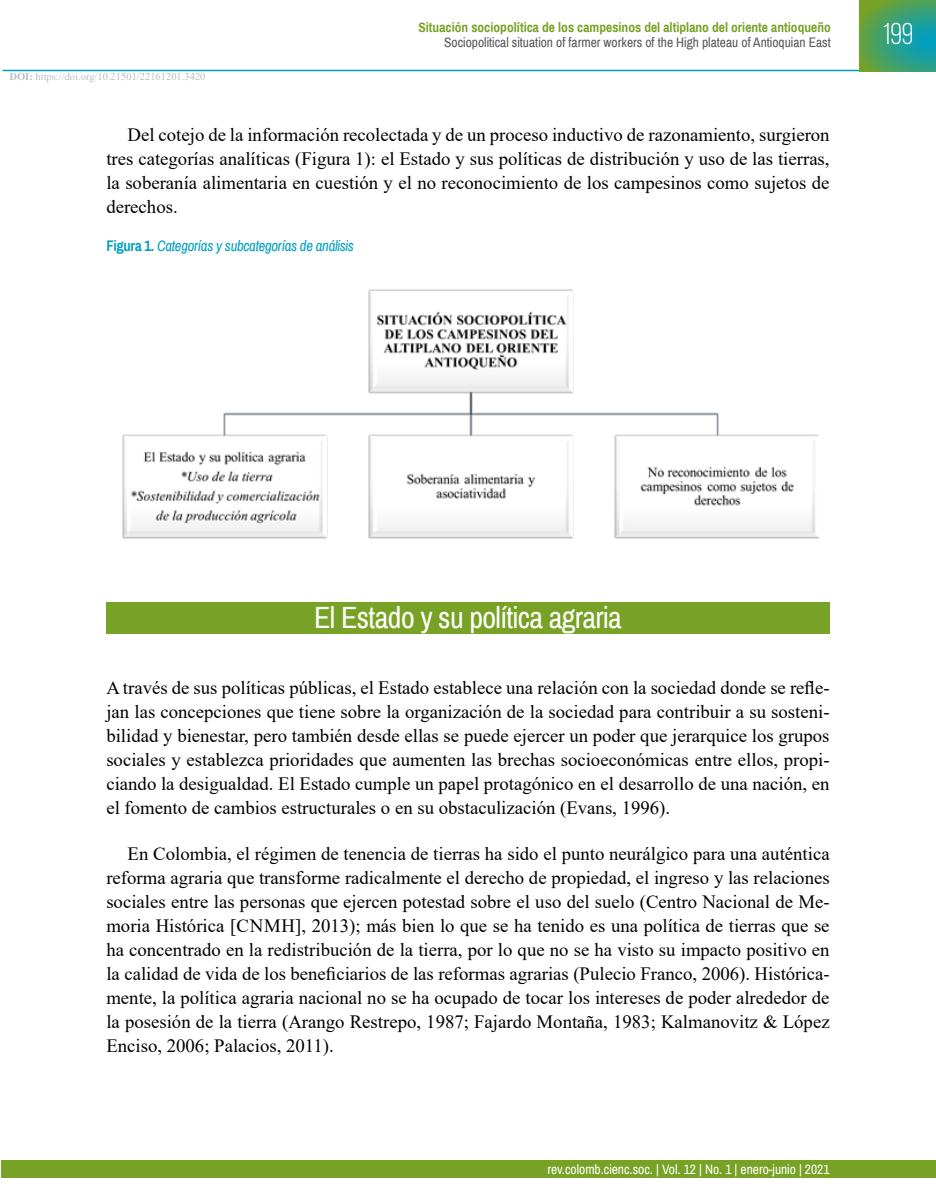
<style>
.page{position:relative;width:936px;height:1191px;background:#fff}
.page>*{position:absolute;margin:0;border:0;box-sizing:border-box;transform-origin:0 0}
.segundo_titulo{font:30px "Archivo Narrow";letter-spacing:-.02em;color:#fff}
.t1{font:30px "Bebas Neue";color:#fff}
.TEXTO_NORMAL{font:18.75px/24px "Times New Roman";color:#000;text-align:justify}
.TEXTO_NORMAL_sin_apa{font:18.75px/24px "Times New Roman";color:#000;text-align:justify}
.titulo_tabla{font:italic 15px "Archivo Narrow";letter-spacing:-.02em;color:#009fc1}
.t2{font:13.5px "Archivo Narrow";color:#58585a}
.t3{font:700 13.5px "Archivo Narrow";color:#77a225}
.t4{font:13.5px "Archivo Narrow";color:#fff}
.t5{font:10.5px "Times New Roman";color:#bbbdbe}
.s1{font-weight:700}
.s2{font-weight:700;font-style:normal}
</style>
<div class="page">
<div style="left:2px;top:1160px;width:933px;height:18px;background:#77a225"></div>
<hr style="left:3px;top:70px;width:856px;height:1px;background:#009fc1">
<svg style="left:859px;top:0;width:76px;height:71px;background:#3da070"></svg>
<div style="left:106px;top:602px;width:723px;height:31px;background:#77a225"></div>
<img style="left:122px;top:289px;width:696px;height:250px">
<p class="t5" style="left:10px;top:69px;width:197px"><span class="s1">DOI:</span> https://doi.org/10.21501/22161201.3420</p>
<p class="t3" style="left:418px;top:19px;width:414px">Situación sociopolítica de los campesinos del altiplano del oriente antioqueño</p>
<p class="t2" style="left:444px;top:34px;width:388px">Sociopolitical situation of farmer workers of the High plateau of Antioquian East</p>
<p class="TEXTO_NORMAL" style="left:106px;top:122px;width:724px;text-indent:21px">Del cotejo de la información recolectada y de un proceso inductivo de razonamiento, surgieron tres categorías analíticas (Figura 1): el Estado y sus políticas de distribución y uso de las tierras, la soberanía alimentaria en cuestión y el no reconocimiento de los campesinos como sujetos de derechos.</p>
<p class="titulo_tabla" style="left:106px;top:237px;width:249px"><span class="s2">Figura 1.</span> Categorías y subcategorías de análisis</p>
<h1 class="t1" style="left:881px;top:18px;width:33px">199</h1>
<p class="segundo_titulo" style="left:314px;top:599px;width:309px">El Estado y su política agraria</p>
<p class="TEXTO_NORMAL_sin_apa" style="left:106px;top:675px;width:724px">A través de sus políticas públicas, el Estado establece una relación con la sociedad donde se refle&shy;jan las concepciones que tiene sobre la organización de la sociedad para contribuir a su sosteni&shy;bilidad y bienestar, pero también desde ellas se puede ejercer un poder que jerarquice los grupos sociales y establezca prioridades que aumenten las brechas socioeconómicas entre ellos, propi&shy;ciando la desigualdad. El Estado cumple un papel protagónico en el desarrollo de una nación, en el fomento de cambios estructurales o en su obstaculización (Evans, 1996).</p>
<p class="TEXTO_NORMAL" style="left:106px;top:841px;width:724px;text-indent:21px">En Colombia, el régimen de tenencia de tierras ha sido el punto neurálgico para una auténtica reforma agraria que transforme radicalmente el derecho de propiedad, el ingreso y las relaciones sociales entre las personas que ejercen potestad sobre el uso del suelo (Centro Nacional de Me&shy;moria Histórica [CNMH], 2013); más bien lo que se ha tenido es una política de tierras que se ha concentrado en la redistribución de la tierra, por lo que no se ha visto su impacto positivo en la calidad de vida de los beneficiarios de las reformas agrarias (Pulecio Franco, 2006). Histórica&shy;mente, la política agraria nacional no se ha ocupado de tocar los intereses de poder alrededor de la posesión de la tierra (Arango Restrepo, 1987; Fajardo Montaña, 1983; Kalmanovitz &amp; López Enciso, 2006; Palacios, 2011).</p>
<p class="t4" style="left:547px;top:1160px;width:284px">rev.colomb.cienc.soc. | Vol. 12 | No. 1 | enero-junio | 2021</p>
</div>
